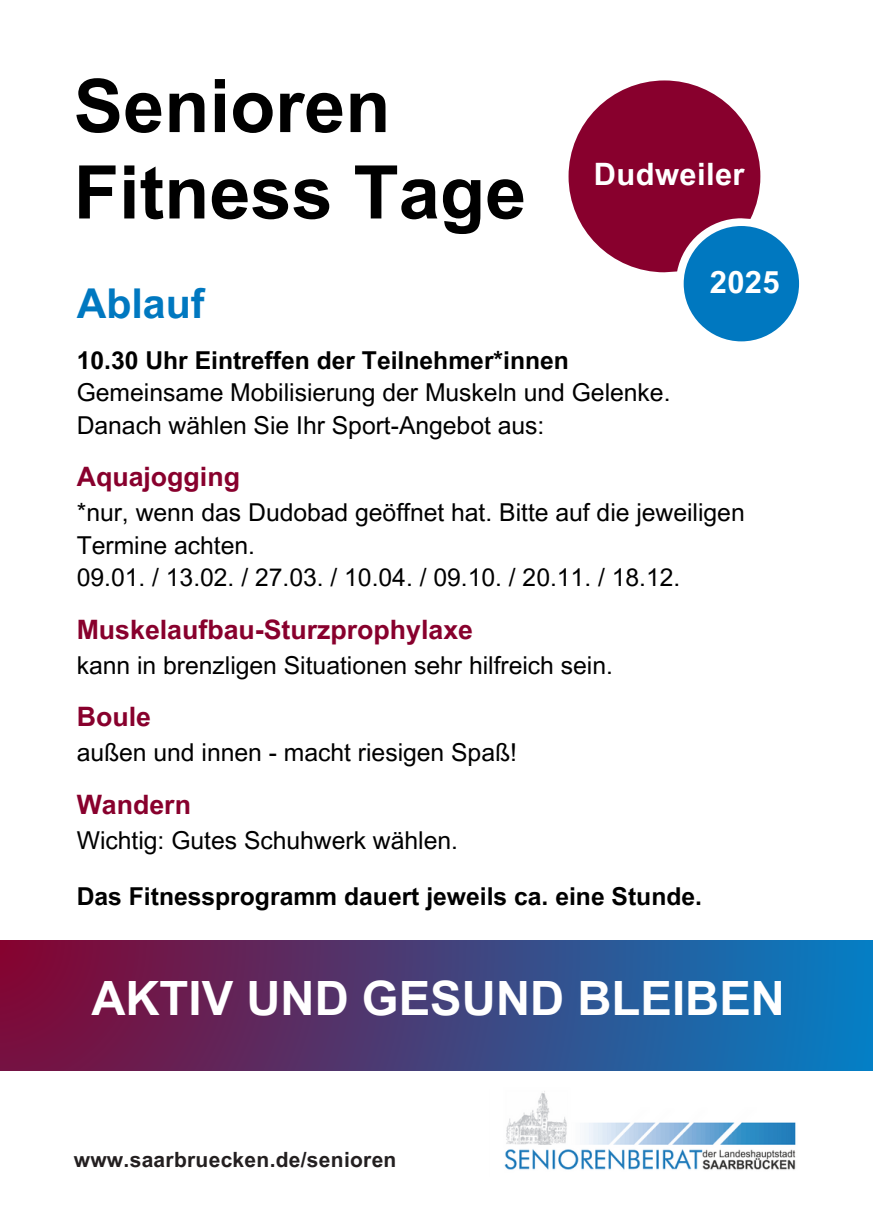
<style>
.page{position:relative;width:873px;height:1224px;background:#fff}
.page>*{position:absolute;margin:0;border:0;box-sizing:border-box;transform-origin:0 0}
.t1{font:700 74px/86.4px "Arial MT Pro";color:#000}
.t2{font:700 47.4px "Arial MT Pro";color:#fff}
.t3{font:700 41.2px "Arial MT Pro";color:#0078c0}
.t4{font:700 31px "Arial MT Pro";color:#fff}
.t5{font:700 30.8px "Arial MT Pro";letter-spacing:.015em;color:#fff}
.t6{font:700 26.8px "Arial MT Pro";color:#88002d}
.t7{font:24.6px/32.4px "Arial MT Pro";color:#000}
.t8{font:700 24.6px "Arial MT Pro";color:#000}
.t9{font:700 21px "Arial MT Pro";letter-spacing:.015em;color:#231f20}
.s1{font-weight:700}
</style>
<div class="page">
<div style="left:0;top:940px;width:873px;height:131px;background:linear-gradient(to right,#830532,#057ec4)"></div>
<svg style="left:569px;top:80px;width:191px;height:192px"></svg>
<div style="left:684px;top:226px;width:115px;height:115px;background:#0078c0;border-radius:50%"></div>
<img style="left:504px;top:1091px;width:292px;height:79px">
<h4 class="t1" style="left:74px;top:72px;width:454px">Senioren<br>Fitness Tage</h4>
<h4 class="t5" style="left:594px;top:162px;width:152px">Dudweiler</h4>
<h3 class="t4" style="left:710px;top:270px;width:71px">2025</h3>
<h6 class="t3" style="left:77px;top:288px;width:129px">Ablauf</h6>
<h6 class="t7" style="left:77px;top:347px;width:595px"><span class="s1">10.30 Uhr Eintreffen der Teilnehmer*innen<br></span>Gemeinsame Mobilisierung der Muskeln und Gelenke.<br>Danach wählen Sie Ihr Sport-Angebot aus:</h6>
<h6 class="t6" style="left:77px;top:467px;width:165px">Aquajogging</h6>
<h6 class="t7" style="left:77px;top:499px;width:670px">*nur, wenn das Dudobad geöffnet hat. Bitte auf die jeweiligen<br>Termine achten.<br>09.01. / 13.02. / 27.03. / 10.04. / 09.10. / 20.11. / 18.12.</h6>
<h6 class="t6" style="left:77px;top:619px;width:398px">Muskelaufbau-Sturzprophylaxe</h6>
<h6 class="t7" style="left:77px;top:652px;width:538px">kann in brenzligen Situationen sehr hilfreich sein.</h6>
<h6 class="t6" style="left:77px;top:707px;width:76px">Boule</h6>
<h6 class="t7" style="left:77px;top:739px;width:442px">außen und innen - macht riesigen Spaß!</h6>
<h5 class="t6" style="left:77px;top:795px;width:116px">Wandern</h5>
<h5 class="t7" style="left:77px;top:827px;width:383px">Wichtig: Gutes Schuhwerk wählen.</h5>
<h2 class="t8" style="left:77px;top:887px;width:627px">Das Fitnessprogramm dauert jeweils ca. eine Stunde.</h2>
<h1 class="t2" style="left:91px;top:981px;width:695px">AKTIV UND GESUND BLEIBEN</h1>
<p class="t9" style="left:74px;top:1151px;width:324px">www.saarbruecken.de/senioren</p>
</div>
